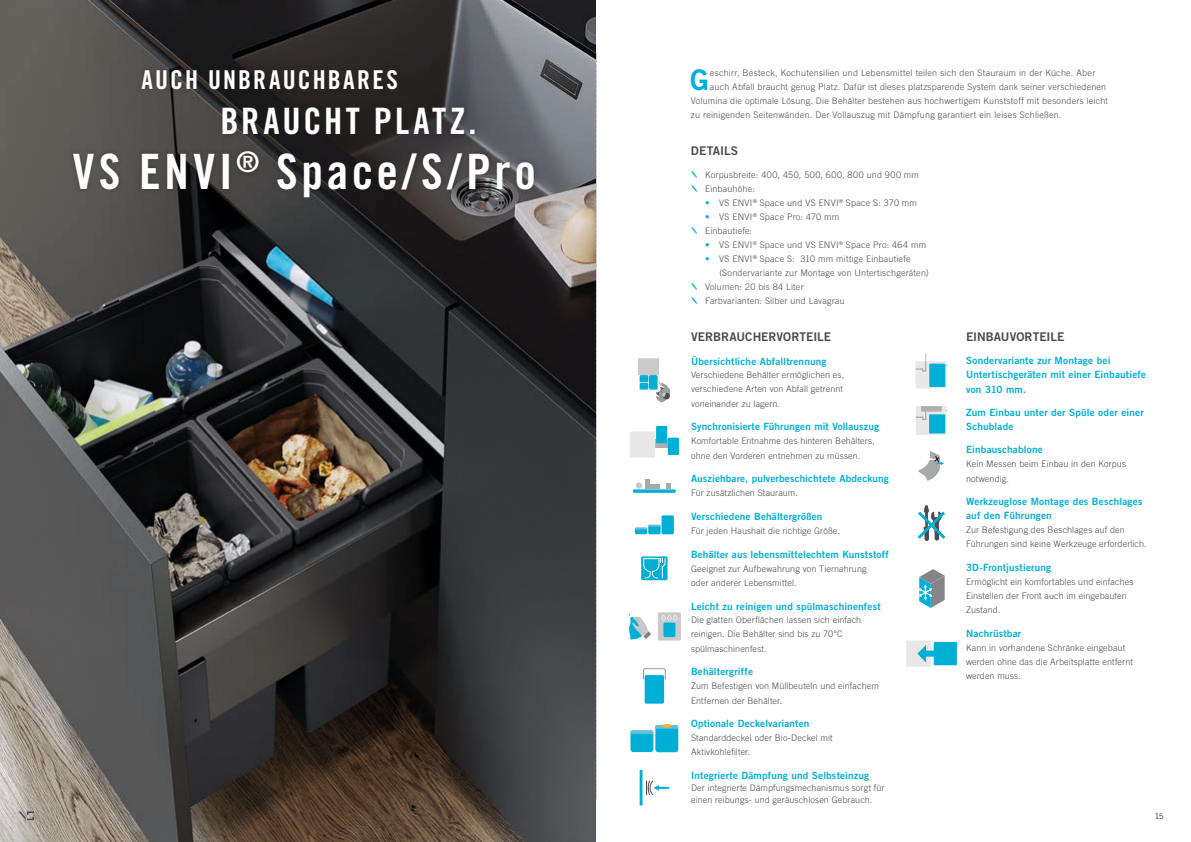
<style>
.page{position:relative;width:1191px;height:842px;background:#fff}
.page>*{position:absolute;margin:0;border:0;box-sizing:border-box;transform-origin:0 0}
.t1{font:48.7px "Trade Gothic LT Std Bd Cn 20";letter-spacing:.08em;color:#fff}
.t2{font:36.4px "Trade Gothic LT Std Bd Cn 20";letter-spacing:.085em;color:#fff}
.t3{font:28.4px "Trade Gothic LT Std Bd 2";color:#00afd6}
.t4{font:26px "Trade Gothic LT Std Bd Cn 20";letter-spacing:.08em;color:#fff}
.t5{font:12px "Trade Gothic LT Std Bd 2";color:#4c4c4e}
.t6{font:10px/14.2px "Trade Gothic LT Std Bd 2";letter-spacing:.015em;color:#00afd6}
.t7{font:300 9px/14.2px "Trade Gothic LT Std";letter-spacing:.015em;color:#4c4c4e}
.t8{font:300 8px "Trade Gothic LT Std";color:#1a181c}
.s1{color:#00afd6}
</style>
<div class="page">
<svg style="left:596px;top:52px;width:1px;height:748px"></svg>
<img style="left:0;top:0;width:595px;height:842px">
<svg style="left:691px;top:171px;width:5px;height:7px"></svg>
<svg style="left:691px;top:185px;width:5px;height:7px"></svg>
<svg style="left:691px;top:227px;width:5px;height:7px"></svg>
<svg style="left:691px;top:283px;width:5px;height:7px"></svg>
<svg style="left:691px;top:297px;width:5px;height:7px"></svg>
<div style="left:68px;top:65px;width:471px;height:137px;background:#1a181c;opacity:.41"></div>
<svg style="left:646px;top:780px;width:23px;height:15px"></svg>
<hr style="left:639px;top:770px;width:3px;height:35px;background:#00afd6">
<svg style="left:655px;top:439px;width:13px;height:9px"></svg>
<div style="left:630px;top:431px;width:25px;height:27px;background:#e7e8e7"></div>
<div style="left:656px;top:426px;width:11px;height:17px;background:#00afd6"></div>
<div style="left:668px;top:438px;width:11px;height:17px;background:#00afd6"></div>
<div style="left:636px;top:482px;width:6px;height:7px;background:#c7c8ca;border-radius:50%"></div>
<hr style="left:645px;top:479px;width:4px;height:10px;background:#a8a9ab">
<div style="left:651px;top:484px;width:9px;height:5px;background:#a8a9ab"></div>
<svg style="left:666px;top:484px;width:4px;height:5px"></svg>
<svg style="left:633px;top:489px;width:43px;height:4px"></svg>
<div style="left:661px;top:515px;width:13px;height:19px;background:#00afd6;border-radius:2px"></div>
<div style="left:648px;top:525px;width:12px;height:9px;background:#00afd6;border-radius:2px"></div>
<svg style="left:635px;top:528px;width:12px;height:6px"></svg>
<svg style="left:635px;top:525px;width:25px;height:4px"></svg>
<svg style="left:641px;top:556px;width:26px;height:24px"></svg>
<svg style="left:643px;top:558px;width:22px;height:20px"></svg>
<div style="left:644px;top:675px;width:20px;height:29px;background:#00afd6;border-radius:2px"></div>
<svg style="left:643px;top:668px;width:23px;height:11px"></svg>
<div style="left:655px;top:725px;width:23px;height:27px;background:#00afd6;border-radius:3px"></div>
<div style="left:630px;top:730px;width:23px;height:22px;background:#00afd6;border-radius:3px"></div>
<hr style="left:630px;top:730px;width:23px;height:4px;background:#67bed9">
<svg style="left:655px;top:725px;width:23px;height:4px"></svg>
<svg style="left:662px;top:724px;width:9px;height:3px"></svg>
<svg style="left:919px;top:569px;width:25px;height:39px"></svg>
<svg style="left:906px;top:640px;width:51px;height:27px"></svg>
<svg style="left:918px;top:451px;width:26px;height:30px"></svg>
<svg style="left:915px;top:353px;width:32px;height:35px"></svg>
<svg style="left:915px;top:406px;width:32px;height:29px"></svg>
<svg style="left:639px;top:374px;width:19px;height:16px"></svg>
<div style="left:649px;top:375px;width:8px;height:15px;background:#00afd6;border-radius:2px"></div>
<div style="left:640px;top:383px;width:8px;height:7px;background:#00afd6;border-radius:2px"></div>
<div style="left:640px;top:375px;width:8px;height:7px;background:#00afd6"></div>
<div style="left:638px;top:359px;width:20px;height:16px;background:#cbcacb"></div>
<svg style="left:655px;top:381px;width:15px;height:22px"></svg>
<svg style="left:917px;top:505px;width:29px;height:36px"></svg>
<svg style="left:628px;top:613px;width:23px;height:27px"></svg>
<div style="left:658px;top:612px;width:23px;height:28px;background:#cbcacb"></div>
<svg style="left:661px;top:615px;width:16px;height:5px"></svg>
<div style="left:663px;top:623px;width:12px;height:14px;background:#00afd6;border-radius:2px"></div>
<svg style="left:18px;top:811px;width:16px;height:9px"></svg>
<p class="t4" style="left:141px;top:64px;width:258px">AUCH UNBRAUCHBARES</p>
<p class="t2" style="left:220px;top:99px;width:258px">BRAUCHT PLATZ.</p>
<p class="t1" style="left:73px;top:142px;width:465px">VS ENVI<sup>®</sup> Space/S/Pro</p>
<p class="t3" style="left:690px;top:62px;width:20px">G</p>
<p class="t7" style="left:710px;top:66px;width:387px">eschirr, Besteck, Kochutensilien und Lebensmittel teilen sich den Stauraum in der Küche. Aber</p>
<p class="t7" style="left:710px;top:80px;width:398px">auch Abfall braucht genug Platz. Dafür ist dieses platzsparende System dank seiner verschiedenen</p>
<p class="t7" style="left:691px;top:94px;width:419px">Volumina die optimale Lösung. Die Behälter bestehen aus hochwertigem Kunststoff mit besonders leicht</p>
<p class="t7" style="left:691px;top:108px;width:372px">zu reinigenden Seitenwänden. Der Vollauszug mit Dämpfung garantiert ein leises Schließen.</p>
<p class="t5" style="left:691px;top:143px;width:49px">DETAILS</p>
<p class="t7" style="left:705px;top:168px;width:215px">Korpusbreite: 400, 450, 500, 600, 800 und 900 mm</p>
<p class="t7" style="left:705px;top:182px;width:51px">Einbauhöhe:</p>
<p class="t7" style="left:705px;top:196px;width:213px"><span class="s1">•</span> VS ENVI<sup>®</sup> Space und VS ENVI<sup>®</sup> Space S: 370 mm</p>
<p class="t7" style="left:705px;top:210px;width:135px"><span class="s1">•</span> VS ENVI<sup>®</sup> Space Pro: 470 mm</p>
<p class="t7" style="left:705px;top:224px;width:48px">Einbautiefe:</p>
<p class="t7" style="left:705px;top:238px;width:223px"><span class="s1">•</span> VS ENVI<sup>®</sup> Space und VS ENVI<sup>®</sup> Space Pro: 464 mm</p>
<p class="t7" style="left:719px;top:252px;width:211px;text-indent:-14px"><span class="s1">•</span> VS ENVI<sup>®</sup> Space S: 310 mm mittige Einbautiefe (Sondervariante zur Montage von Untertischgeräten)</p>
<p class="t7" style="left:705px;top:280px;width:100px">Volumen: 20 bis 84 Liter</p>
<p class="t7" style="left:705px;top:294px;width:141px">Farbvarianten: Silber und Lavagrau</p>
<p class="t5" style="left:691px;top:329px;width:142px">VERBRAUCHERVORTEILE</p>
<p class="t6" style="left:691px;top:354px;width:137px">Übersichtliche Abfalltrennung</p>
<p class="t7" style="left:691px;top:368px;width:155px">Verschiedene Behälter ermöglichen es, verschiedene Arten von Abfall getrennt voneinander zu lagern.</p>
<p class="t6" style="left:691px;top:420px;width:190px">Synchronisierte Führungen mit Vollauszug</p>
<p class="t7" style="left:691px;top:434px;width:185px">Komfortable Entnahme des hinteren Behälters, ohne den Vorderen entnehmen zu müssen.</p>
<p class="t6" style="left:691px;top:471px;width:199px">Ausziehbare, pulverbeschichtete Abdeckung</p>
<p class="t7" style="left:691px;top:486px;width:108px">Für zusätzlichen Stauraum.</p>
<p class="t6" style="left:691px;top:509px;width:133px">Verschiedene Behältergrößen</p>
<p class="t7" style="left:691px;top:524px;width:150px">Für jeden Haushalt die richtige Größe.</p>
<p class="t6" style="left:691px;top:547px;width:199px">Behälter aus lebensmittelechtem Kunststoff</p>
<p class="t7" style="left:691px;top:561px;width:177px">Geeignet zur Aufbewahrung von Tiernahrung oder anderer Lebensmittel.</p>
<p class="t6" style="left:691px;top:599px;width:191px">Leicht zu reinigen und spülmaschinenfest</p>
<p class="t7" style="left:691px;top:613px;width:172px">Die glatten Oberflächen lassen sich einfach reinigen. Die Behälter sind bis zu 70°C spülmaschinenfest.</p>
<p class="t6" style="left:691px;top:665px;width:63px">Behältergriffe</p>
<p class="t7" style="left:691px;top:679px;width:189px">Zum Befestigen von Müllbeuteln und einfachem<br>Entfernen der Behälter.</p>
<p class="t6" style="left:691px;top:716px;width:120px">Optionale Deckelvarianten</p>
<p class="t7" style="left:691px;top:730px;width:143px">Standarddeckel oder Bio-Deckel mit<br>Aktivkohlefilter.</p>
<p class="t6" style="left:691px;top:768px;width:180px">Integrierte Dämpfung und Selbsteinzug</p>
<p class="t7" style="left:691px;top:781px;width:195px;line-height:12px">Der integrierte Dämpfungsmechanismus sorgt für einen reibungs- und geräuschlosen Gebrauch.</p>
<p class="t5" style="left:966px;top:329px;width:100px">EINBAUVORTEILE</p>
<p class="t6" style="left:966px;top:353px;width:181px">Sondervariante zur Montage bei<br>Untertischgeräten mit einer Einbautiefe von 310 mm.</p>
<p class="t6" style="left:966px;top:405px;width:179px">Zum Einbau unter der Spüle oder einer<br>Schublade</p>
<p class="t6" style="left:966px;top:443px;width:78px">Einbauschablone</p>
<p class="t7" style="left:966px;top:457px;width:161px">Kein Messen beim Einbau in den Korpus</p>
<p class="t7" style="left:966px;top:471px;width:44px">notwendig.</p>
<p class="t6" style="left:966px;top:494px;width:178px">Werkzeuglose Montage des Beschlages auf den Führungen</p>
<p class="t7" style="left:966px;top:523px;width:160px">Zur Befestigung des Beschlages auf den</p>
<p class="t7" style="left:966px;top:537px;width:182px">Führungen sind keine Werkzeuge erforderlich.</p>
<p class="t6" style="left:966px;top:560px;width:87px">3D-Frontjustierung</p>
<p class="t7" style="left:966px;top:574px;width:169px">Ermöglicht ein komfortables und einfaches<br>Einstellen der Front auch im eingebauten</p>
<p class="t7" style="left:966px;top:603px;width:36px">Zustand.</p>
<p class="t6" style="left:966px;top:626px;width:57px">Nachrüstbar</p>
<p class="t7" style="left:966px;top:640px;width:168px">Kann in vorhandene Schränke eingebaut werden ohne das die Arbeitsplatte entfernt werden muss.</p>
<p class="t8" style="left:1154px;top:812px;width:10px">15</p>
</div>
